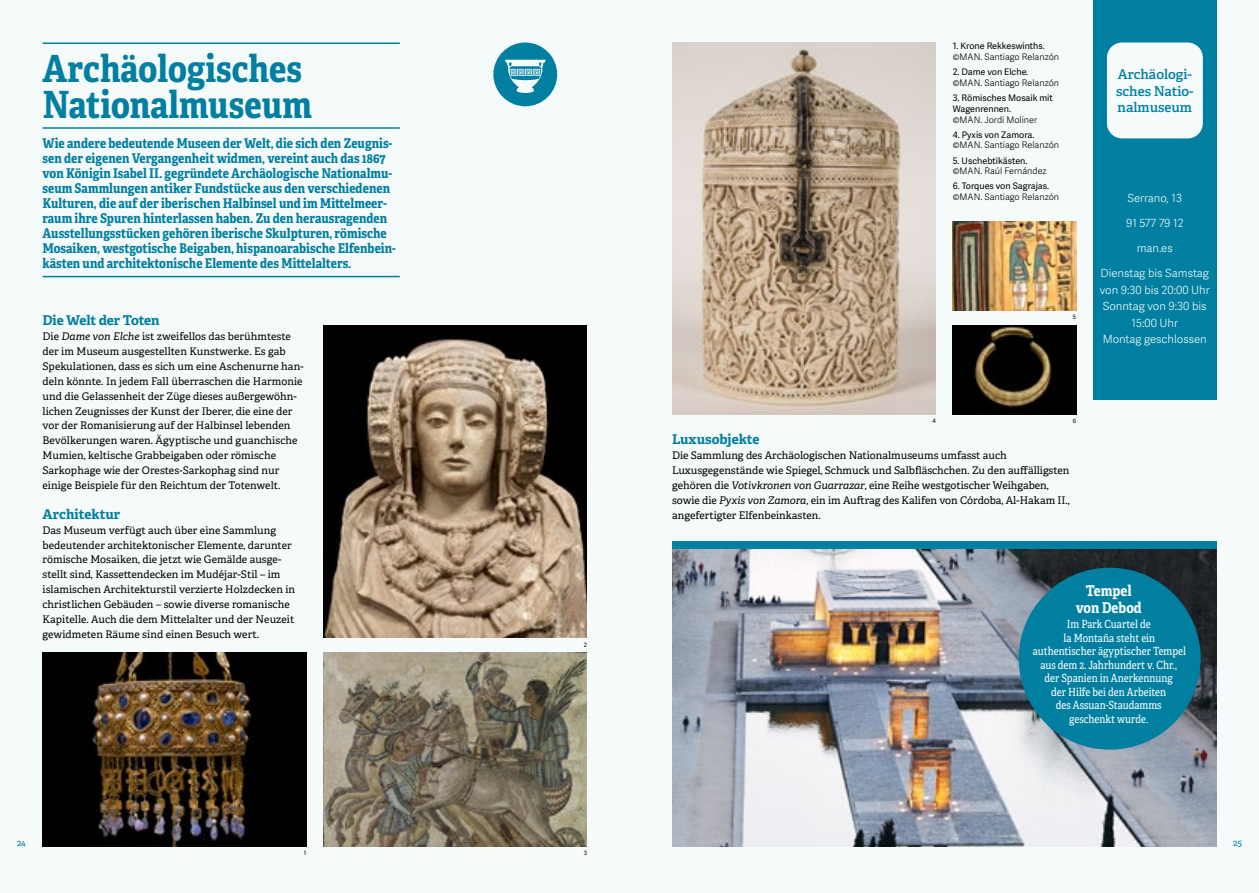
<style>
.page{position:relative;width:1259px;height:893px;background:#f5fafa}
.page>*{position:absolute;margin:0;border:0;box-sizing:border-box;transform-origin:0 0}
.t1{font:700 37.5px/36px "Adelle Condensed";color:#007fa1}
.t2{font:700 15px/16.5px "Adelle Condensed";color:#f5fafa;text-align:center}
.t3{font:700 13.5px/15px "Adelle Condensed";color:#007fa1}
.t4{font:700 13.5px "Adelle";letter-spacing:-.01em;color:#007fa1}
.t5{font:600 13.5px/16.2px "Adelle";color:#007fa1}
.t6{font:11.25px/13.5px "Adelle Condensed";color:#f5fafa;text-align:center}
.t7{font:300 11.25px/16.5px "Adelle Sans";color:#f5fafa;text-align:center}
.t8{font:10.5px/14.9px "Adelle";letter-spacing:.005em;color:#000}
.t9{font:300 9px/10.8px "Adelle Sans";color:#000}
.t10{font:9px/10.8px "Adelle Sans";color:#000}
.t11{font:9px "Adelle";color:#007fa1}
.t12{font:6px "Adelle Sans";color:#000}
.s1{font-style:italic}
.s2{font-weight:400}
</style>
<div class="page">
<hr style="left:43px;top:127px;width:357px;height:2px;background:#007fa1">
<hr style="left:43px;top:43px;width:357px;height:1px;background:#007fa1">
<hr style="left:43px;top:276px;width:357px;height:1px;background:#007fa1">
<img style="left:323px;top:325px;width:264px;height:313px">
<img style="left:43px;top:653px;width:263px;height:193px">
<img style="left:323px;top:653px;width:264px;height:193px">
<svg style="left:493px;top:43px;width:64px;height:63px"></svg>
<img style="left:672px;top:549px;width:544px;height:297px">
<div style="left:1018px;top:568px;width:182px;height:182px;background:#007fa1;border-radius:50%"></div>
<div style="left:1093px;top:0;width:123px;height:400px;background:#007fa1"></div>
<div style="left:1107px;top:43px;width:95px;height:95px;background:#f5fafa;border-radius:15px"></div>
<img style="left:672px;top:43px;width:263px;height:372px">
<img style="left:952px;top:221px;width:124px;height:89px">
<img style="left:952px;top:325px;width:124px;height:90px">
<div style="left:672px;top:541px;width:544px;height:8px;background:#007fa1"></div>
<h1 class="t1" style="left:43px;top:49px;width:271px">Archäologisches<br>Nationalmuseum</h1>
<p class="t3" style="left:43px;top:135px;width:355px">Wie andere bedeutende Museen der Welt, die sich den Zeugnis&shy;sen der eigenen Vergangenheit widmen, vereint auch das 1867 von Königin Isabel II. gegründete Archäologische Nationalmu&shy;seum Sammlungen antiker Fundstücke aus den verschiedenen Kulturen, die auf der iberischen Halbinsel und im Mittelmeer&shy;raum ihre Spuren hinterlassen haben. Zu den herausragenden Ausstellungsstücken gehören iberische Skulpturen, römische Mosaiken, westgotische Beigaben, hispanoarabische Elfenbein&shy;kästen und architektonische Elemente des Mittelalters.</p>
<p class="t4" style="left:43px;top:312px;width:119px">Die Welt der Toten</p>
<p class="t8" style="left:43px;top:329px;width:262px">Die <span class="s1">Dame von Elche</span> ist zweifellos das berühmteste der im Museum ausgestellten Kunstwerke. Es gab Spekulationen, dass es sich um eine Aschenurne han&shy;deln könnte. In jedem Fall überraschen die Harmonie und die Gelassenheit der Züge dieses außergewöhn&shy;lichen Zeugnisses der Kunst der Iberer, die eine der vor der Romanisierung auf der Halbinsel lebenden Bevölkerungen waren. Ägyptische und guanchische Mumien, keltische Grabbeigaben oder römische Sarkophage wie der Orestes-Sarkophag sind nur einige Beispiele für den Reichtum der Totenwelt.</p>
<p class="t4" style="left:43px;top:505px;width:79px">Architektur</p>
<p class="t8" style="left:43px;top:523px;width:254px">Das Museum verfügt auch über eine Sammlung bedeutender architektonischer Elemente, darunter römische Mosaiken, die jetzt wie Gemälde ausge&shy;stellt sind, Kassettendecken im Mudéjar-Stil – im islamischen Architekturstil verzierte Holzdecken in christlichen Gebäuden – sowie diverse romanische Kapitelle. Auch die dem Mittelalter und der Neuzeit gewidmeten Räume sind einen Besuch wert.</p>
<p class="t12" style="left:584px;top:640px;width:5px">2</p>
<p class="t9" style="left:952px;top:40px;width:108px"><span class="s2">1. Krone Rekkeswinths</span>. ©MAN. Santiago Relanzón</p>
<p class="t10" style="left:952px;top:66px;width:77px">2. Dame von Elche.</p>
<p class="t9" style="left:952px;top:77px;width:108px">©MAN. Santiago Relanzón</p>
<p class="t10" style="left:952px;top:92px;width:102px">3. Römisches Mosaik mit<br>Wagenrennen.</p>
<p class="t9" style="left:952px;top:114px;width:86px">©MAN. Jordi Moliner</p>
<p class="t10" style="left:952px;top:129px;width:83px">4. Pyxis von Zamora.</p>
<p class="t9" style="left:952px;top:140px;width:108px">©MAN. Santiago Relanzón</p>
<p class="t10" style="left:952px;top:155px;width:76px">5. Uschebtikästen.</p>
<p class="t9" style="left:952px;top:165px;width:95px">©MAN. Raúl Fernández</p>
<p class="t10" style="left:952px;top:180px;width:98px">6. Torques von Sagrajas.</p>
<p class="t9" style="left:952px;top:191px;width:108px">©MAN. Santiago Relanzón</p>
<p class="t12" style="left:1073px;top:313px;width:5px">5</p>
<p class="t5" style="left:1116px;top:67px;width:79px">Archäologi&shy;sches Natio&shy;nalmuseum</p>
<p class="t7" style="left:1127px;top:190px;width:56px">Serrano, 13</p>
<p class="t7" style="left:1126px;top:215px;width:59px">91 577 79 12</p>
<p class="t7" style="left:1136px;top:240px;width:37px">man.es</p>
<p class="t7" style="left:1099px;top:265px;width:111px">Dienstag bis Samstag von 9:30 bis 20:00 Uhr<br>Sonntag von 9:30 bis<br>15:00 Uhr<br>Montag geschlossen</p>
<p class="t12" style="left:932px;top:417px;width:5px">4</p>
<p class="t12" style="left:1072px;top:417px;width:5px">6</p>
<p class="t4" style="left:672px;top:431px;width:89px">Luxusobjekte</p>
<p class="t8" style="left:672px;top:448px;width:399px">Die Sammlung des Archäologischen Nationalmuseums umfasst auch Luxusgegenstände wie Spiegel, Schmuck und Salbfläschchen. Zu den auffälligsten gehören die <span class="s1">Votivkronen von Guarrazar</span>, eine Reihe westgotischer Weihgaben, sowie die <span class="s1">Pyxis von Zamora</span>, ein im Auftrag des Kalifen von Córdoba, Al-Hakam II., angefertigter Elfenbeinkasten.</p>
<h2 class="t2" style="left:1075px;top:582px;width:68px">Tempel von Debod</h2>
<p class="t6" style="left:1033px;top:617px;width:155px">Im Park Cuartel de<br>la Montaña steht ein authentischer ägyptischer Tempel aus dem 2. Jahrhundert v. Chr., der Spanien in Anerkennung<br>der Hilfe bei den Arbeiten<br>des Assuan-Staudamms geschenkt wurde.</p>
<p class="t11" style="left:17px;top:837px;width:10px">24</p>
<p class="t11" style="left:1233px;top:837px;width:10px">25</p>
<p class="t12" style="left:304px;top:849px;width:4px">1</p>
<p class="t12" style="left:584px;top:849px;width:5px">3</p>
</div>
